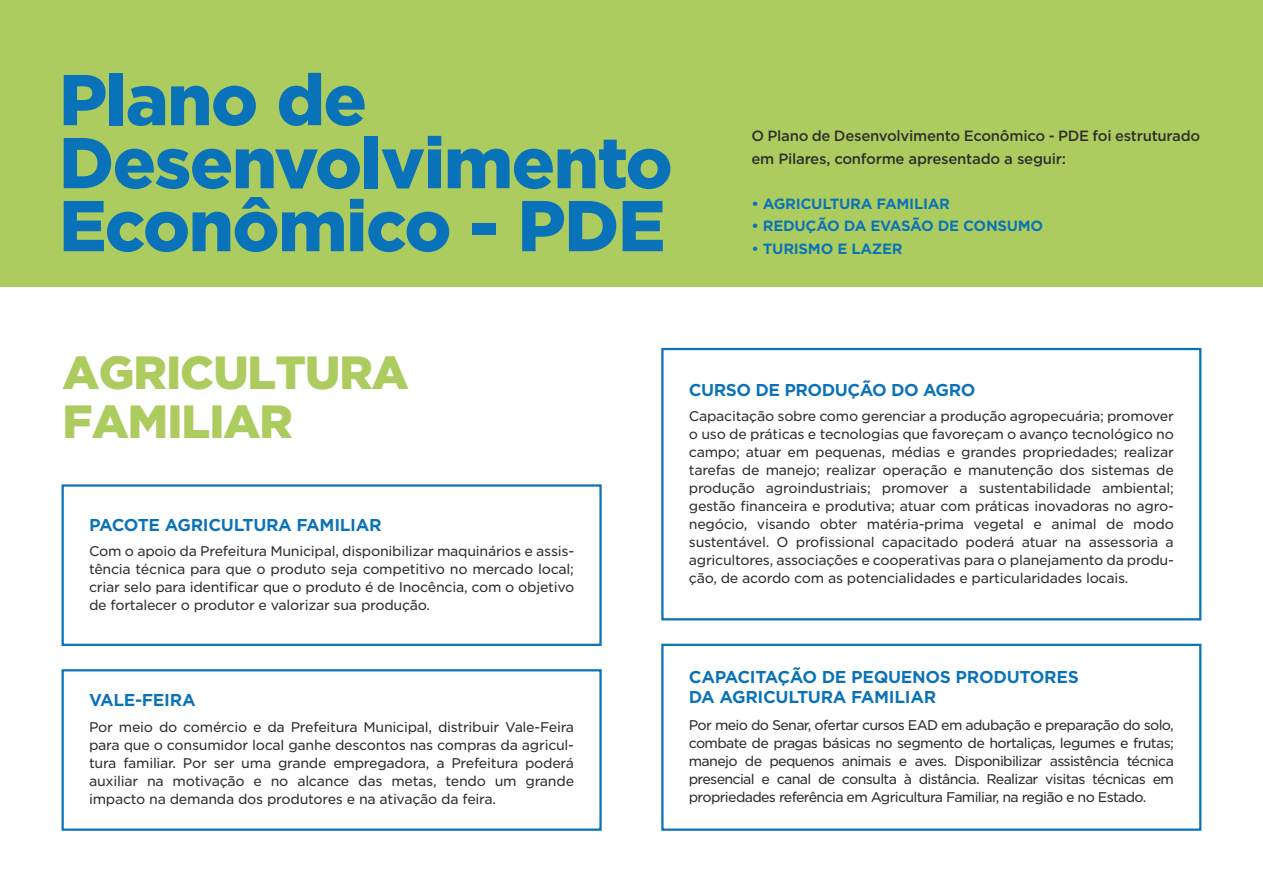
<style>
.page{position:relative;width:1263px;height:893px;background:#fff}
.page>*{position:absolute;margin:0;border:0;box-sizing:border-box;transform-origin:0 0}
.t1{font:900 69px/63px "Gotham S Sm";letter-spacing:-.03em;color:#0a72b8}
.t2{font:900 46.5px/49.5px "Gotham";letter-spacing:-.02em;color:#adcc5f}
.t3{font:700 16.5px/19.5px "Gotham S Sm";letter-spacing:-.02em;color:#0a72b8}
.t4{font:500 14.25px/22.5px "Gotham S Sm";letter-spacing:-.02em;color:#2d2d2b}
.t5{font:700 14.25px "Gotham S Sm";letter-spacing:-.02em;color:#0a72b8}
.t6{font:13.5px/18px "Gotham S Sm";letter-spacing:-.02em;color:#2d2d2b;text-align:justify}
</style>
<div class="page">
<div style="left:0;top:0;width:1263px;height:286px;background:#adcc5f"></div>
<div style="left:661px;top:644px;width:540px;height:187px;border:2px solid #0a72b8"></div>
<div style="left:62px;top:669px;width:540px;height:162px;border:2px solid #0a72b8"></div>
<div style="left:62px;top:484px;width:540px;height:162px;border:2px solid #0a72b8"></div>
<div style="left:661px;top:348px;width:540px;height:272px;border:2px solid #0a72b8"></div>
<h1 class="t1" style="left:59px;top:68px;width:616px">Plano de<br>Desenvolvimento<br>Econômico - PDE</h1>
<p class="t4" style="left:751px;top:124px;width:450px">O Plano de Desenvolvimento Econômico - PDE foi estruturado em Pilares, conforme apresentado a seguir:</p>
<p class="t5" style="left:751px;top:194px;width:200px">• AGRICULTURA FAMILIAR</p>
<p class="t5" style="left:751px;top:216px;width:293px">• REDUÇÃO DA EVASÃO DE CONSUMO</p>
<p class="t5" style="left:751px;top:239px;width:153px">• TURISMO E LAZER</p>
<h2 class="t2" style="left:63px;top:346px;width:348px">AGRICULTURA<br>FAMILIAR</h2>
<p class="t3" style="left:89px;top:515px;width:294px">PACOTE AGRICULTURA FAMILIAR</p>
<p class="t6" style="left:89px;top:542px;width:487px">Com o apoio da Prefeitura Municipal, disponibilizar maquinários e assis&shy;tência técnica para que o produto seja competitivo no mercado local; criar selo para identificar que o produto é de Inocência, com o objetivo de fortalecer o produtor e valorizar sua produção.</p>
<p class="t3" style="left:89px;top:690px;width:108px">VALE-FEIRA</p>
<p class="t6" style="left:89px;top:718px;width:487px">Por meio do comércio e da Prefeitura Municipal, distribuir Vale-Feira para que o consumidor local ganhe descontos nas compras da agricul&shy;tura familiar. Por ser uma grande empregadora, a Prefeitura poderá auxiliar na motivação e no alcance das metas, tendo um grande impacto na demanda dos produtores e na ativação da feira.</p>
<p class="t3" style="left:689px;top:380px;width:288px">CURSO DE PRODUÇÃO DO AGRO</p>
<p class="t6" style="left:689px;top:407px;width:487px">Capacitação sobre como gerenciar a produção agropecuária; promover o uso de práticas e tecnologias que favoreçam o avanço tecnológico no campo; atuar em pequenas, médias e grandes propriedades; realizar tarefas de manejo; realizar operação e manutenção dos sistemas de produção agroindustriais; promover a sustentabilidade ambiental; gestão financeira e produtiva; atuar com práticas inovadoras no agro&shy;negócio, visando obter matéria-prima vegetal e animal de modo sustentável. O profissional capacitado poderá atuar na assessoria a agricultores, associações e cooperativas para o planejamento da produ&shy;ção, de acordo com as potencialidades e particularidades locais.</p>
<p class="t3" style="left:689px;top:667px;width:391px">CAPACITAÇÃO DE PEQUENOS PRODUTORES<br>DA AGRICULTURA FAMILIAR</p>
<p class="t6" style="left:689px;top:715px;width:487px">Por meio do Senar, ofertar cursos EAD em adubação e preparação do solo, combate de pragas básicas no segmento de hortaliças, legumes e frutas; manejo de pequenos animais e aves. Disponibilizar assistência técnica presencial e canal de consulta à distância. Realizar visitas técnicas em propriedades referência em Agricultura Familiar, na região e no Estado.</p>
</div>
